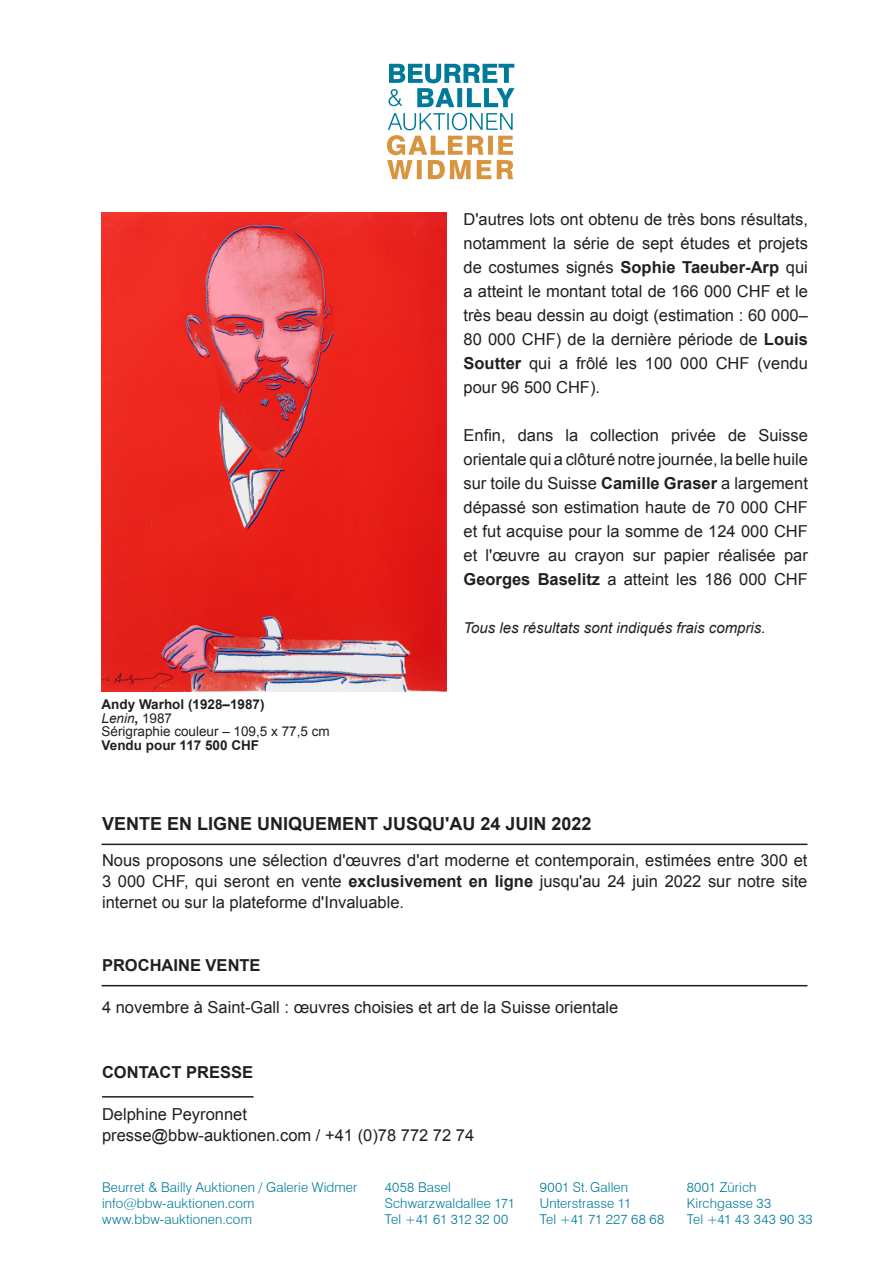
<style>
.page{position:relative;width:893px;height:1263px;background:#fff}
.page>*{position:absolute;margin:0;border:0;box-sizing:border-box;transform-origin:0 0}
.t1{font:700 18px "Arial";color:#231f20}
.t2{font:16.5px/24px "Arial";color:#231f20;text-align:justify}
.t3{font:700 16.5px "Arial";color:#231f20}
.t4{font:italic 15px "Arial";color:#231f20}
.t5{font:300 13.5px/16.2px "Swiss 721 BT";letter-spacing:.01em;color:#007a9a}
.t6{font:13.5px/13.5px "Arial";color:#231f20}
.t7{font:700 13.5px "Arial";color:#231f20}
.s1{font-weight:700}
.s2{font-style:italic}
</style>
<div class="page">
<svg style="left:387px;top:113px;width:126px;height:66px"></svg>
<svg style="left:388px;top:64px;width:126px;height:43px"></svg>
<img style="left:102px;top:213px;width:344px;height:478px">
<hr style="left:102px;top:1096px;width:152px;height:1px;background:#231f20">
<hr style="left:102px;top:985px;width:705px;height:1px;background:#231f20">
<hr style="left:102px;top:844px;width:705px;height:1px;background:#231f20">
<p class="t6" style="left:102px;top:698px;width:230px"><span class="s1">Andy Warhol (1928–1987)<br></span><span class="s2">Lenin</span><span class="s1">,</span> 1987<br>Sérigraphie couleur – 109,5 x 77,5 cm</p>
<p class="t7" style="left:102px;top:736px;width:159px">Vendu pour 117 500 CHF</p>
<p class="t2" style="left:463px;top:207px;width:346px">D'autres lots ont obtenu de très bons résultats, notamment la série de sept études et projets de costumes signés <span class="s1">Sophie Taeuber-Arp</span> qui a atteint le montant total de 166 000 CHF et le très beau dessin au doigt (estimation : 60 000– 80 000 CHF) de la dernière période de <span class="s1">Louis Soutter</span> qui a frôlé les 100 000 CHF (vendu pour 96 500 CHF).</p>
<p class="t2" style="left:463px;top:423px;width:346px">Enfin, dans la collection privée de Suisse orientale qui a clôturé notre journée, la belle huile sur toile du Suisse <span class="s1">Camille Graser</span> a largement dépassé son estimation haute de 70 000 CHF et fut acquise pour la somme de 124 000 CHF et l'œuvre au crayon sur papier réalisée par <span class="s1">Georges Baselitz</span> a atteint les 186 000 CHF</p>
<p class="t4" style="left:463px;top:618px;width:304px">Tous les résultats sont indiqués frais compris.</p>
<p class="t1" style="left:102px;top:812px;width:491px">VENTE EN LIGNE UNIQUEMENT JUSQU'AU 24 JUIN 2022</p>
<p class="t2" style="left:102px;top:850px;width:707px;line-height:21px">Nous proposons une sélection d'œuvres d'art moderne et contemporain, estimées entre 300 et 3 000 CHF, qui seront en vente <span class="s1">exclusivement en ligne</span> jusqu'au 24 juin 2022 sur notre site internet ou sur la plateforme d'Invaluable.</p>
<p class="t3" style="left:102px;top:954px;width:160px">PROCHAINE VENTE</p>
<p class="t2" style="left:102px;top:995px;width:518px">4 novembre à Saint-Gall : œuvres choisies et art de la Suisse orientale</p>
<p class="t3" style="left:102px;top:1061px;width:152px">CONTACT PRESSE</p>
<p class="t2" style="left:102px;top:1104px;width:374px;line-height:21px">Delphine Peyronnet<br>presse@bbw-auktionen.com / +41 (0)78 772 72 74</p>
<p class="t5" style="left:102px;top:1179px;width:257px">Beurret &amp; Bailly Auktionen / Galerie Widmer info@bbw-auktionen.com www.bbw-auktionen.com</p>
<p class="t5" style="left:385px;top:1179px;width:132px">4058 Basel<br>Schwarzwaldallee 171<br>Tel +41 61 312 32 00</p>
<p class="t5" style="left:540px;top:1179px;width:126px">9001 St.Gallen<br>Unterstrasse 11<br>Tel +41 71 227 68 68</p>
<p class="t5" style="left:687px;top:1179px;width:127px">8001 Zürich<br>Kirchgasse 33<br>Tel +41 43 343 90 33</p>
</div>
